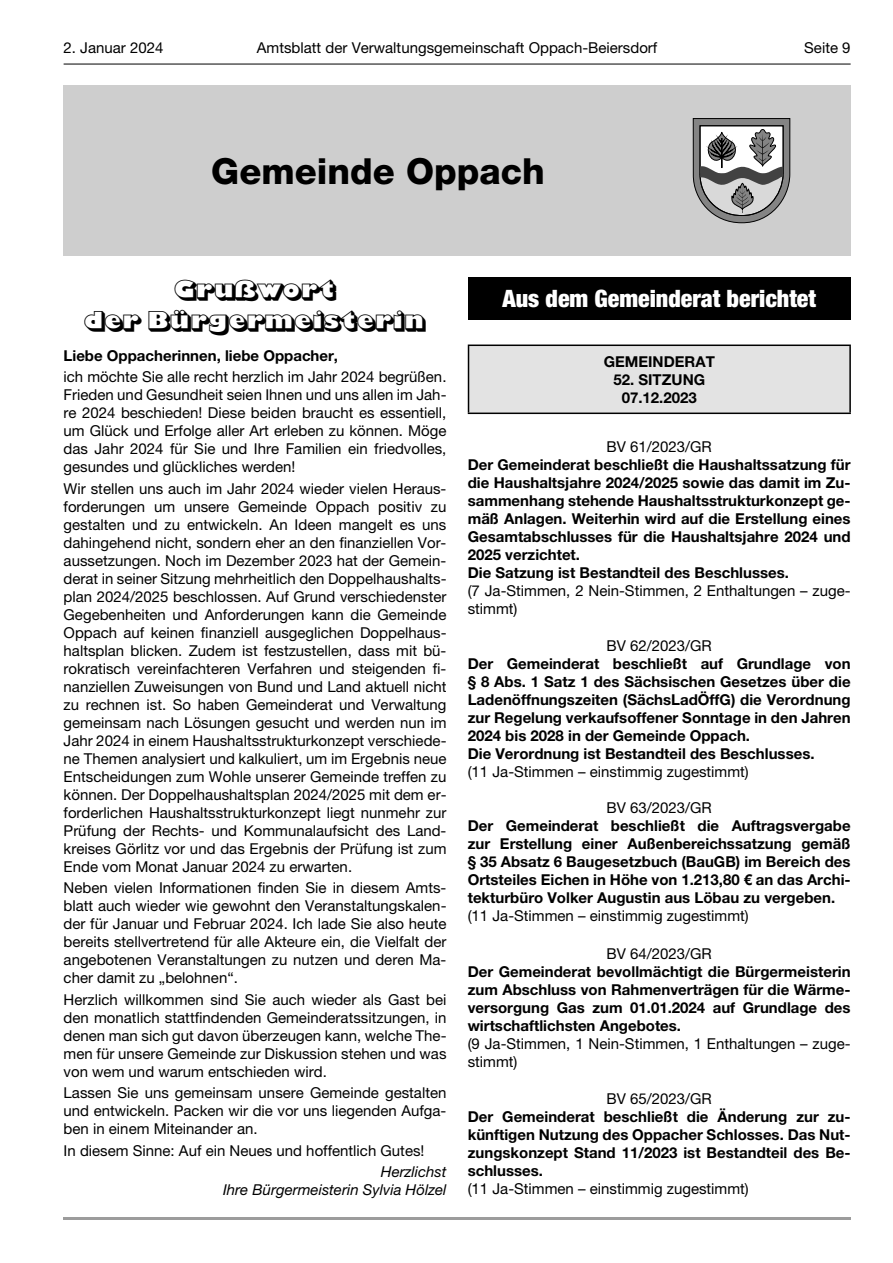
<style>
.page{position:relative;width:893px;height:1263px;background:#fff}
.page>*{position:absolute;margin:0;border:0;box-sizing:border-box;transform-origin:0 0}
.t1{font:800 36px "Helvetica Neue LT Pro";color:#000}
.t2{font:27px/31px "Gill Kayo D Shaded";color:#000;text-align:center}
.t3{font:900 condensed 24px "Helvetica Neue LT Pro";color:#fff}
.t4{font:15px/18px "Helvetica Neue LT Pro";color:#000;text-align:justify}
.t5{font:700 15px/18px "Helvetica Neue LT Pro";color:#000;text-align:justify}
.t6{font:italic 15px/18px "Helvetica Neue LT Pro";color:#000;text-align:right}
</style>
<div class="page">
<hr style="left:64px;top:64px;width:786px;height:1px;background:#000">
<hr style="left:64px;top:1217px;width:786px;height:3px;background:#9c9c9c">
<div style="left:64px;top:86px;width:786px;height:170px;background:#cecece"></div>
<svg style="left:692px;top:118px;width:98px;height:106px"></svg>
<div style="left:468px;top:345px;width:382px;height:68px;background:#e3e3e3"></div>
<hr style="left:468px;top:345px;width:382px;height:1px;background:#000">
<hr style="left:468px;top:346px;width:1px;height:67px;background:#000">
<hr style="left:849px;top:346px;width:1px;height:67px;background:#000">
<hr style="left:468px;top:413px;width:382px;height:1px;background:#000">
<div style="left:468px;top:278px;width:382px;height:42px;background:#000"></div>
<p class="t4" style="left:64px;top:41px;width:101px">2. Januar 2024</p>
<p class="t4" style="left:257px;top:41px;width:402px">Amtsblatt der Verwaltungsgemeinschaft Oppach-Beiersdorf</p>
<p class="t4" style="left:804px;top:41px;width:48px">Seite 9</p>
<h1 class="t1" style="left:211px;top:158px;width:335px">Gemeinde Oppach</h1>
<h2 class="t2" style="left:85px;top:277px;width:342px">Grußwort<br>der Bürgermeisterin</h2>
<p class="t5" style="left:64px;top:348px;width:276px">Liebe Oppacherinnen, liebe Oppacher,</p>
<p class="t4" style="left:64px;top:370px;width:384px">ich möchte Sie alle recht herzlich im Jahr 2024 begrüßen.<br>Frieden und Gesundheit seien Ihnen und uns allen im Jah&shy;re 2024 beschieden! Diese beiden braucht es essentiell, um Glück und Erfolge aller Art erleben zu können. Möge das Jahr 2024 für Sie und Ihre Familien ein friedvolles, gesundes und glückliches werden!</p>
<p class="t4" style="left:64px;top:481px;width:384px">Wir stellen uns auch im Jahr 2024 wieder vielen Heraus&shy;forderungen um unsere Gemeinde Oppach positiv zu gestalten und zu entwickeln. An Ideen mangelt es uns dahingehend nicht, sondern eher an den finanziellen Vor&shy;aussetzungen. Noch im Dezember 2023 hat der Gemein&shy;derat in seiner Sitzung mehrheitlich den Doppelhaushalts&shy;plan 2024/2025 beschlossen. Auf Grund verschiedenster Gegebenheiten und Anforderungen kann die Gemeinde Oppach auf keinen finanziell ausgeglichen Doppelhaus&shy;haltsplan blicken. Zudem ist festzustellen, dass mit bü&shy;rokratisch vereinfachteren Verfahren und steigenden fi&shy;nanziellen Zuweisungen von Bund und Land aktuell nicht zu rechnen ist. So haben Gemeinderat und Verwaltung gemeinsam nach Lösungen gesucht und werden nun im Jahr 2024 in einem Haushaltsstrukturkonzept verschiede&shy;ne Themen analysiert und kalkuliert, um im Ergebnis neue Entscheidungen zum Wohle unserer Gemeinde treffen zu können. Der Doppelhaushaltsplan 2024/2025 mit dem er&shy;forderlichen Haushaltsstrukturkonzept liegt nunmehr zur Prüfung der Rechts- und Kommunalaufsicht des Land&shy;kreises Görlitz vor und das Ergebnis der Prüfung ist zum Ende vom Monat Januar 2024 zu erwarten.</p>
<p class="t4" style="left:64px;top:880px;width:384px">Neben vielen Informationen finden Sie in diesem Amts&shy;blatt auch wieder wie gewohnt den Veranstaltungskalen&shy;der für Januar und Februar 2024. Ich lade Sie also heute bereits stellvertretend für alle Akteure ein, die Vielfalt der angebotenen Veranstaltungen zu nutzen und deren Ma&shy;cher damit zu „belohnen“.</p>
<p class="t4" style="left:64px;top:992px;width:384px">Herzlich willkommen sind Sie auch wieder als Gast bei den monatlich stattfindenden Gemeinderatssitzungen, in denen man sich gut davon überzeugen kann, welche The&shy;men für unsere Gemeinde zur Diskussion stehen und was von wem und warum entschieden wird.</p>
<p class="t4" style="left:64px;top:1085px;width:384px">Lassen Sie uns gemeinsam unsere Gemeinde gestalten und entwickeln. Packen wir die vor uns liegenden Aufga&shy;ben in einem Miteinander an.</p>
<p class="t4" style="left:64px;top:1143px;width:362px">In diesem Sinne: Auf ein Neues und hoffentlich Gutes!</p>
<p class="t6" style="left:223px;top:1164px;width:225px">Herzlichst<br>Ihre Bürgermeisterin Sylvia Hölzel</p>
<h3 class="t3" style="left:502px;top:290px;width:315px">Aus dem Gemeinderat berichtet</h3>
<p class="t5" style="left:603px;top:354px;width:113px">GEMEINDERAT</p>
<p class="t5" style="left:613px;top:372px;width:93px;text-align:center">52. SITZUNG<br>07.12.2023</p>
<p class="t4" style="left:606px;top:439px;width:107px">BV 61/2023/GR</p>
<p class="t5" style="left:467px;top:457px;width:384px;text-align:left">Der Gemeinderat beschließt die Haushaltssatzung für die Haushaltsjahre 2024/2025 sowie das damit im Zu&shy;sammenhang stehende Haushaltsstrukturkonzept ge&shy;mäß Anlagen. Weiterhin wird auf die Erstellung eines Gesamtabschlusses für die Haushaltsjahre 2024 und 2025 verzichtet.<br>Die Satzung ist Bestandteil des Beschlusses.</p>
<p class="t4" style="left:467px;top:583px;width:384px">(7 Ja-Stimmen, 2 Nein-Stimmen, 2 Enthaltungen – zuge&shy;stimmt)</p>
<p class="t4" style="left:606px;top:638px;width:107px">BV 62/2023/GR</p>
<p class="t5" style="left:467px;top:656px;width:384px;text-align:left">Der Gemeinderat beschließt auf Grundlage von § 8 Abs. 1 Satz 1 des Sächsischen Gesetzes über die Ladenöffnungszeiten (SächsLadÖffG) die Verordnung zur Regelung verkaufsoffener Sonntage in den Jahren 2024 bis 2028 in der Gemeinde Oppach.<br>Die Verordnung ist Bestandteil des Beschlusses.</p>
<p class="t4" style="left:467px;top:764px;width:282px">(11 Ja-Stimmen – einstimmig zugestimmt)</p>
<p class="t4" style="left:606px;top:800px;width:107px">BV 63/2023/GR</p>
<p class="t5" style="left:467px;top:818px;width:384px">Der Gemeinderat beschließt die Auftragsvergabe zur Erstellung einer Außenbereichssatzung gemäß § 35 Absatz 6 Baugesetzbuch (BauGB) im Bereich des Ortsteiles Eichen in Höhe von 1.213,80 € an das Archi&shy;tekturbüro Volker Augustin aus Löbau zu vergeben.</p>
<p class="t4" style="left:467px;top:908px;width:282px">(11 Ja-Stimmen – einstimmig zugestimmt)</p>
<p class="t4" style="left:606px;top:946px;width:107px">BV 64/2023/GR</p>
<p class="t5" style="left:467px;top:964px;width:384px">Der Gemeinderat bevollmächtigt die Bürgermeisterin zum Abschluss von Rahmenverträgen für die Wärme&shy;versorgung Gas zum 01.01.2024 auf Grundlage des wirtschaftlichsten Angebotes.</p>
<p class="t4" style="left:467px;top:1036px;width:384px">(9 Ja-Stimmen, 1 Nein-Stimmen, 1 Enthaltungen – zuge&shy;stimmt)</p>
<p class="t4" style="left:606px;top:1091px;width:107px">BV 65/2023/GR</p>
<p class="t5" style="left:467px;top:1109px;width:384px">Der Gemeinderat beschließt die Änderung zur zu&shy;künftigen Nutzung des Oppacher Schlosses. Das Nut&shy;zungskonzept Stand 11/2023 ist Bestandteil des Be&shy;schlusses.</p>
<p class="t4" style="left:467px;top:1181px;width:282px">(11 Ja-Stimmen – einstimmig zugestimmt)</p>
</div>
